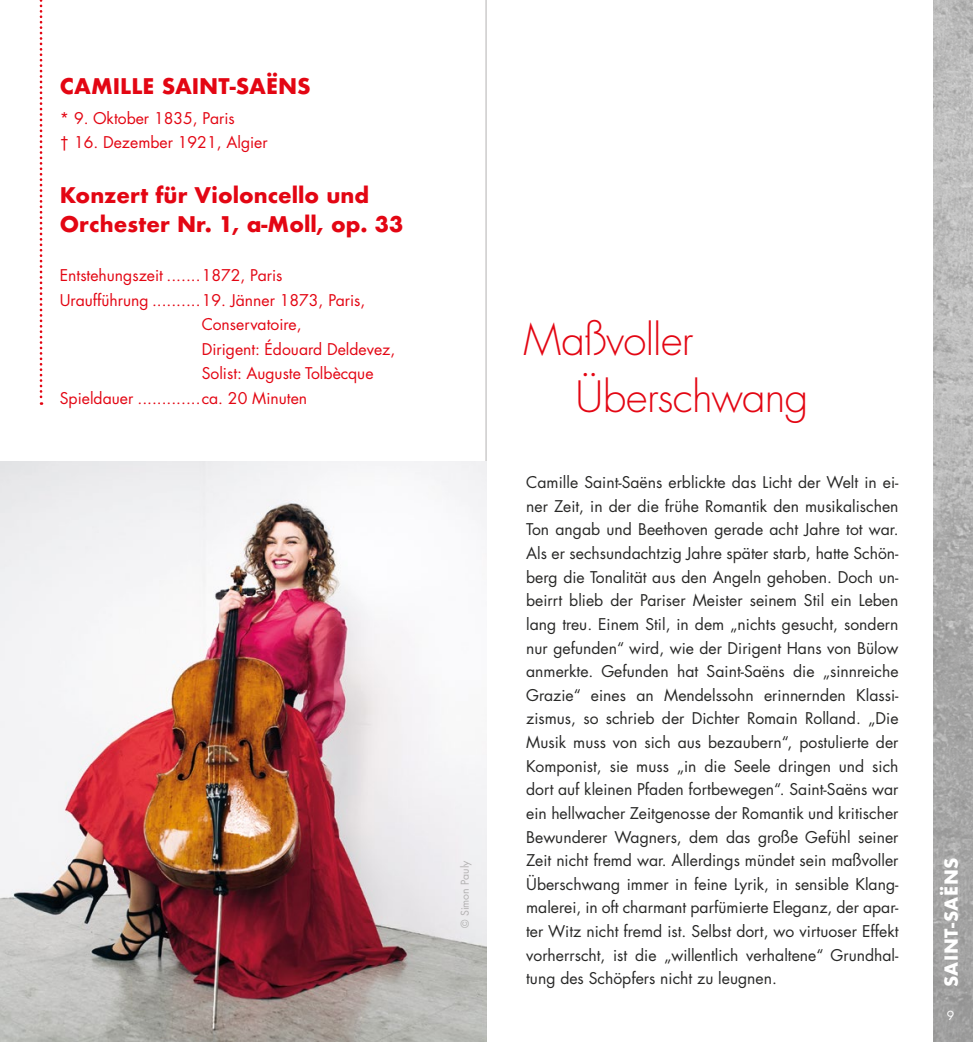
<style>
.page{position:relative;width:973px;height:1042px;background:#fff}
.page>*{position:absolute;margin:0;border:0;box-sizing:border-box;transform-origin:0 0}
.t1{font:300 42px/57.8px "Futura Std";letter-spacing:-.015em;color:#e30613}
.t2{font:700 21px/29.8px "Futura";color:#e30613}
.t3{font:700 17.5px "Futura";letter-spacing:.03em;color:#fff}
.t4{font:15.75px/23.6px "Futura LT Pro";color:#282827;text-align:justify}
.t5{font:15.75px/24.5px "Futura LT Pro";color:#e30613}
.t6{font:12.25px "Futura LT Pro";color:#fff}
.t7{font:10.5px "Futura LT Pro";color:#b3b2b2}
</style>
<div class="page">
<hr style="left:485px;top:0;width:1px;height:1042px;background:#b3b2b2">
<img style="left:0;top:461px;width:486px;height:581px">
<img style="left:933px;top:0;width:39px;height:1042px">
<svg style="left:40px;top:0;width:2px;height:405px"></svg>
<h2 class="t2" style="left:60px;top:72px;width:252px">CAMILLE SAINT-SAËNS</h2>
<p class="t5" style="left:60px;top:106px;width:209px">* 9. Oktober 1835, Paris<br>† 16. Dezember 1921, Algier</p>
<h2 class="t2" style="left:60px;top:180px;width:345px">Konzert für Violoncello und<br>Orchester Nr. 1, a-Moll, op. 33</h2>
<p class="t5" style="left:60px;top:263px;width:224px">Entstehungszeit .......1872, Paris</p>
<p class="t5" style="left:60px;top:288px;width:307px">Uraufführung ..........19. Jänner 1873, Paris,</p>
<p class="t5" style="left:202px;top:312px;width:101px">Conservatoire,</p>
<p class="t5" style="left:202px;top:337px;width:195px">Dirigent: Édouard Deldevez,</p>
<p class="t5" style="left:202px;top:361px;width:173px">Solist: Auguste Tolbècque</p>
<p class="t5" style="left:60px;top:386px;width:249px">Spieldauer .............ca. 20 Minuten</p>
<p class="t7" style="left:457px;top:928px;width:69px;rotate:-90deg">© Simon Pauly</p>
<h1 class="t1" style="left:575px;top:312px;width:234px;text-indent:-52px">Maßvoller<br>Überschwang</h1>
<p class="t4" style="left:526px;top:470px;width:374px">Camille Saint-Saëns erblickte das Licht der Welt in ei&shy;ner Zeit, in der die frühe Romantik den musikalischen Ton angab und Beethoven gerade acht Jahre tot war.<br>Als er sechsundachtzig Jahre später starb, hatte Schön&shy;berg die Tonalität aus den Angeln gehoben. Doch un&shy;beirrt blieb der Pariser Meister seinem Stil ein Leben lang treu. Einem Stil, in dem „nichts gesucht, sondern nur gefunden“ wird, wie der Dirigent Hans von Bülow anmerkte. Gefunden hat Saint-Saëns die „sinnreiche Grazie“ eines an Mendelssohn erinnernden Klassi&shy;zismus, so schrieb der Dichter Romain Rolland. „Die Musik muss von sich aus bezaubern“, postulierte der Komponist, sie muss „in die Seele dringen und sich dort auf kleinen Pfaden fortbewegen“. Saint-Saëns war ein hellwacher Zeitgenosse der Romantik und kritischer Bewunderer Wagners, dem das große Gefühl seiner Zeit nicht fremd war. Allerdings mündet sein maßvoller Überschwang immer in feine Lyrik, in sensible Klang&shy;malerei, in oft charmant parfümierte Eleganz, der apar&shy;ter Witz nicht fremd ist. Selbst dort, wo virtuoser Effekt vorherrscht, ist die „willentlich verhaltene“ Grundhal&shy;tung des Schöpfers nicht zu leugnen.</p>
<p class="t3" style="left:938px;top:987px;width:131px;rotate:-90deg">SAINT-SAËNS</p>
<p class="t6" style="left:946px;top:1007px;width:9px">9</p>
</div>
